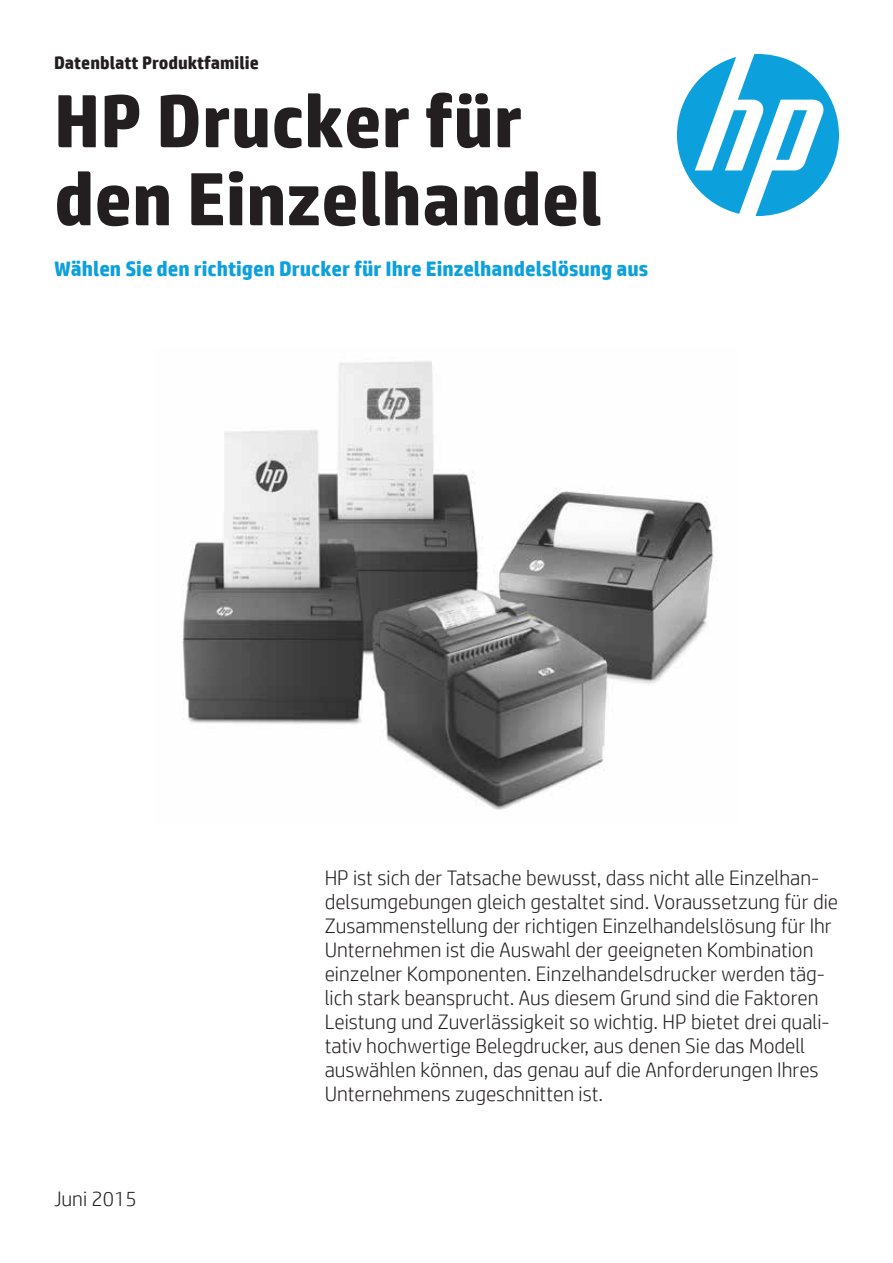
<style>
.page{position:relative;width:893px;height:1263px;background:#fff}
.page>*{position:absolute;margin:0;border:0;box-sizing:border-box;transform-origin:0 0}
.Cover_headline_50_52{font:700 75px/78px "HP Simplified";color:#231f20}
.Intro_14_16{font:300 21px/24px "HP Simplified";color:#231f20}
.Cover_subhead_14_16{font:700 21px "HP Simplified";color:#0ca0dd}
.Date{font:300 21px "HP Simplified";color:#231f20}
.t1{font:700 18px "HP Simplified";color:#231f20}
</style>
<div class="page">
<img style="left:182px;top:361px;width:535px;height:449px">
<svg style="left:677px;top:54px;width:162px;height:162px"></svg>
<p class="t1" style="left:54px;top:52px;width:206px">Datenblatt Produktfamilie</p>
<p class="Cover_headline_50_52" style="left:54px;top:81px;width:549px">HP Drucker für den Einzelhandel</p>
<p class="Cover_subhead_14_16" style="left:54px;top:257px;width:596px">Wählen Sie den richtigen Drucker für Ihre Einzelhandelslösung aus</p>
<p class="Date" style="left:54px;top:1187px;width:84px">Juni 2015</p>
<p class="Intro_14_16" style="left:325px;top:865px;width:515px">HP ist sich der Tatsache bewusst, dass nicht alle Einzelhan&shy;delsumgebungen gleich gestaltet sind. Voraussetzung für die Zusammenstellung der richtigen Einzelhandelslösung für Ihr Unternehmen ist die Auswahl der geeigneten Kombination einzelner Komponenten. Einzelhandelsdrucker werden täg&shy;lich stark beansprucht. Aus diesem Grund sind die Faktoren Leistung und Zuverlässigkeit so wichtig. HP bietet drei quali&shy;tativ hochwertige Belegdrucker, aus denen Sie das Modell auswählen können, das genau auf die Anforderungen Ihres Unternehmens zugeschnitten ist.</p>
</div>
